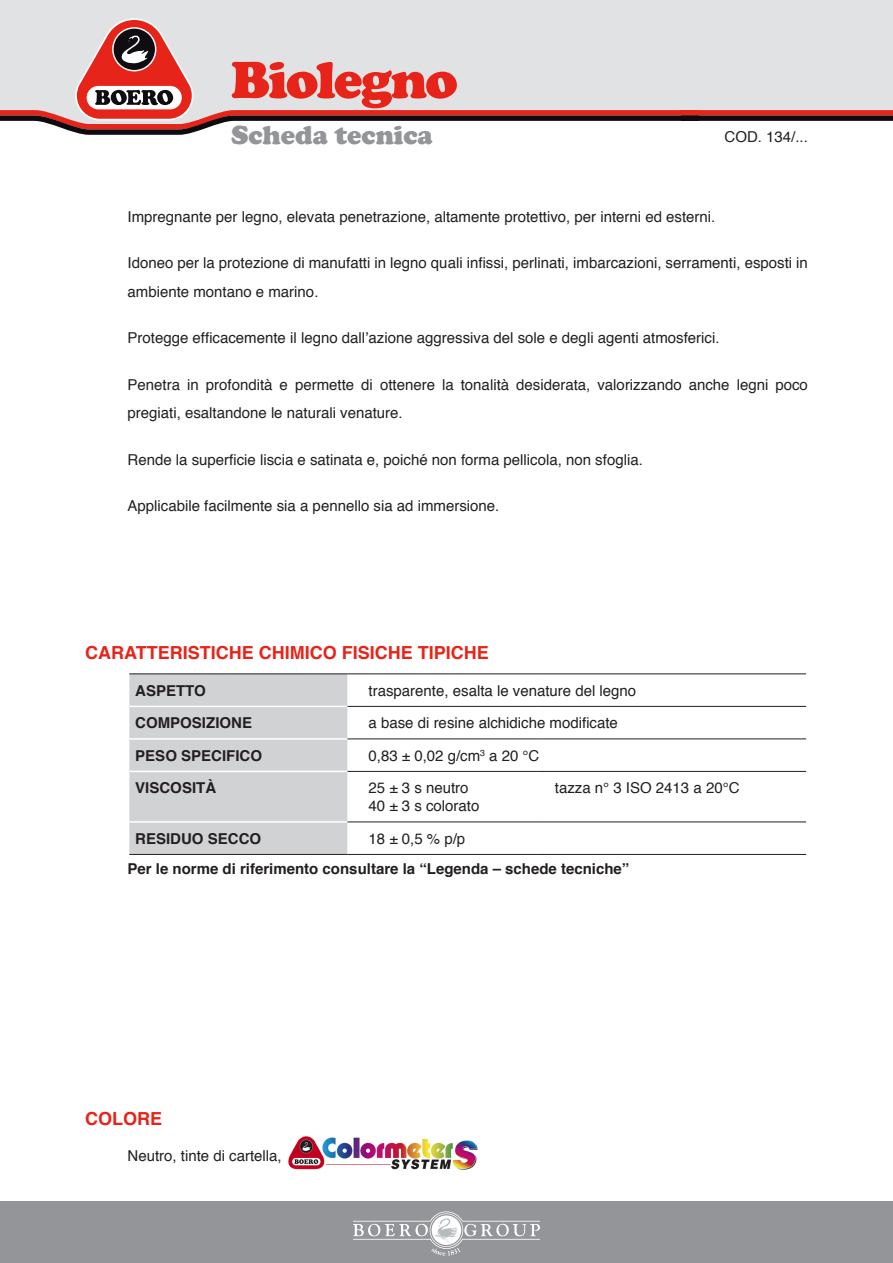
<style>
.page{position:relative;width:893px;height:1263px;background:#fff}
.page>*{position:absolute;margin:0;border:0;box-sizing:border-box;transform-origin:0 0}
.t1{font:900 54px "Cooper";letter-spacing:-.035em;color:#e72419}
.t2{font:900 27px "Cooper";color:#939598}
.t3{font:700 18px "Helvetica";color:#e72419}
.t4{font:15px/28.5px "Helvetica";color:#231f20}
.t5{font:700 15px "Helvetica";color:#231f20}
</style>
<div class="page">
<div style="left:0;top:0;width:893px;height:18px;background:#e1e2e4"></div>
<div style="left:0;top:1201px;width:893px;height:62px;background:#939598"></div>
<svg style="left:353px;top:1211px;width:187px;height:45px"></svg>
<svg style="left:0;top:18px;width:893px;height:117px;background:#d8c7c8"></svg>
<div style="left:129px;top:674px;width:218px;height:180px;background:#d1d2d4"></div>
<hr style="left:347px;top:706px;width:191px;height:1px;background:#231f20">
<hr style="left:538px;top:706px;width:268px;height:1px;background:#231f20">
<hr style="left:347px;top:738px;width:191px;height:1px;background:#231f20">
<hr style="left:538px;top:738px;width:268px;height:1px;background:#231f20">
<hr style="left:347px;top:771px;width:191px;height:1px;background:#231f20">
<hr style="left:538px;top:771px;width:268px;height:1px;background:#231f20">
<hr style="left:347px;top:821px;width:191px;height:1px;background:#231f20">
<hr style="left:538px;top:821px;width:268px;height:1px;background:#231f20">
<hr style="left:129px;top:854px;width:218px;height:1px;background:#231f20">
<hr style="left:347px;top:854px;width:191px;height:1px;background:#231f20">
<hr style="left:538px;top:854px;width:268px;height:1px;background:#231f20">
<hr style="left:129px;top:673px;width:218px;height:1px;background:#231f20">
<hr style="left:347px;top:673px;width:191px;height:1px;background:#231f20">
<hr style="left:538px;top:673px;width:268px;height:1px;background:#231f20">
<hr style="left:129px;top:706px;width:218px;height:1px;background:#fff">
<hr style="left:129px;top:738px;width:218px;height:2px;background:#fff">
<hr style="left:129px;top:771px;width:218px;height:1px;background:#fff">
<hr style="left:129px;top:821px;width:218px;height:2px;background:#fff">
<img style="left:288px;top:1136px;width:190px;height:34px">
<h1 class="t1" style="left:231px;top:48px;width:228px">Biolegno</h1>
<h2 class="t2" style="left:231px;top:119px;width:203px">Scheda tecnica</h2>
<p class="t4" style="left:725px;top:123px;width:85px">COD. 134/...</p>
<p class="t4" style="left:128px;top:203px;width:589px">Impregnante per legno, elevata penetrazione, altamente protettivo, per interni ed esterni.</p>
<p class="t4" style="left:128px;top:249px;width:682px">Idoneo per la protezione di manufatti in legno quali infissi, perlinati, imbarcazioni, serramenti, esposti in ambiente montano e marino.</p>
<p class="t4" style="left:128px;top:324px;width:593px">Protegge efficacemente il legno dall’azione aggressiva del sole e degli agenti atmosferici.</p>
<p class="t4" style="left:128px;top:371px;width:682px">Penetra in profondità e permette di ottenere la tonalità desiderata, valorizzando anche legni poco pregiati, esaltandone le naturali venature.</p>
<p class="t4" style="left:128px;top:446px;width:517px">Rende la superficie liscia e satinata e, poiché non forma pellicola, non sfoglia.</p>
<p class="t4" style="left:128px;top:492px;width:373px">Applicabile facilmente sia a pennello sia ad immersione.</p>
<p class="t3" style="left:85px;top:638px;width:405px">CARATTERISTICHE CHIMICO FISICHE TIPICHE</p>
<p class="t5" style="left:135px;top:678px;width:72px">ASPETTO</p>
<p class="t4" style="left:369px;top:677px;width:269px">trasparente, esalta le venature del legno</p>
<p class="t5" style="left:135px;top:711px;width:118px">COMPOSIZIONE</p>
<p class="t4" style="left:369px;top:709px;width:251px">a base di resine alchidiche modificate</p>
<p class="t5" style="left:135px;top:743px;width:128px">PESO SPECIFICO</p>
<p class="t4" style="left:369px;top:742px;width:172px">0,83 ± 0,02 g/cm<sup>3</sup> a 20 °C</p>
<p class="t5" style="left:135px;top:776px;width:82px">VISCOSITÀ</p>
<p class="t4" style="left:369px;top:779px;width:112px;line-height:18px">25 ± 3 s neutro<br>40 ± 3 s colorato</p>
<p class="t4" style="left:555px;top:774px;width:186px">tazza n° 3 ISO 2413 a 20°C</p>
<p class="t5" style="left:135px;top:826px;width:127px">RESIDUO SECCO</p>
<p class="t4" style="left:369px;top:825px;width:98px">18 ± 0,5 % p/p</p>
<p class="t5" style="left:128px;top:857px;width:503px">Per le norme di riferimento consultare la “Legenda – schede tecniche”</p>
<p class="t3" style="left:85px;top:1104px;width:79px">COLORE</p>
<p class="t4" style="left:128px;top:1142px;width:156px">Neutro, tinte di cartella,</p>
</div>
